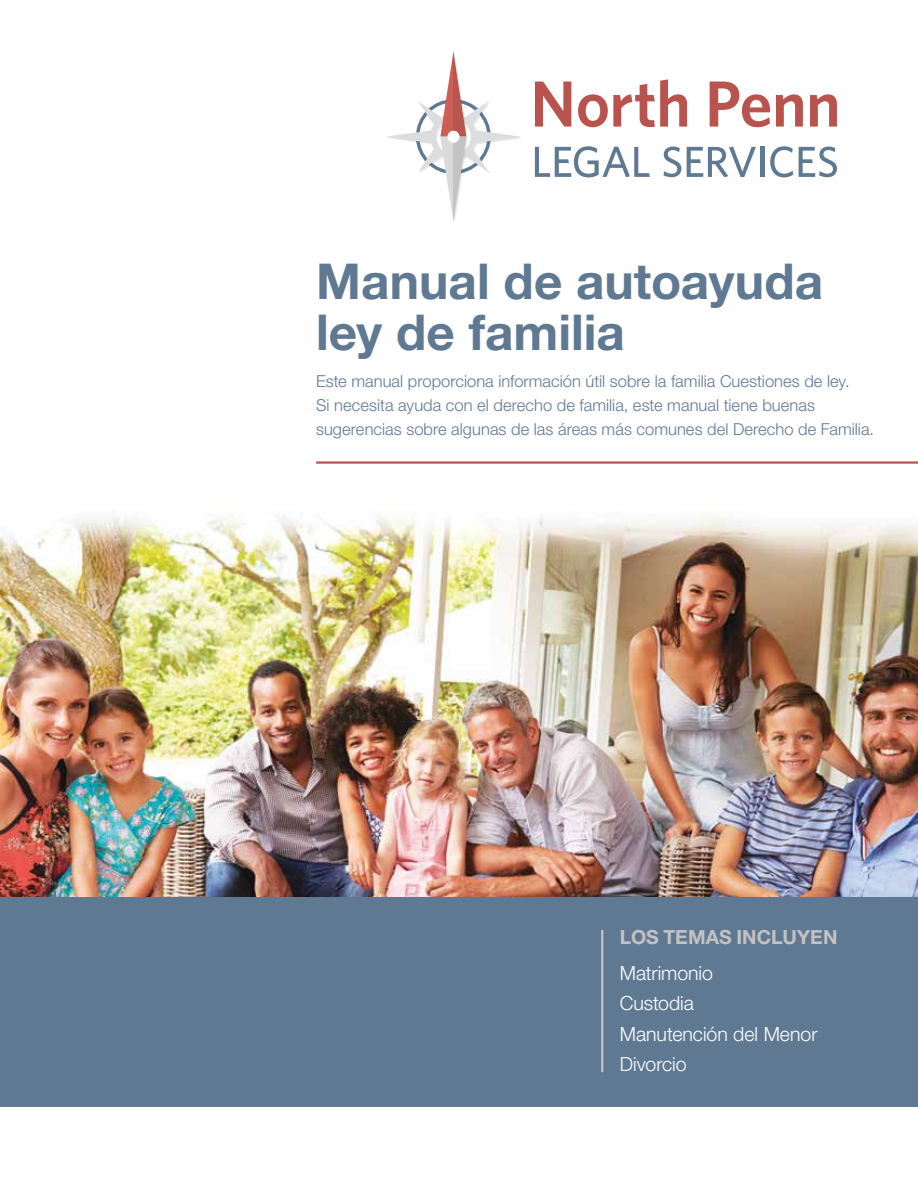
<style>
.page{position:relative;width:918px;height:1188px;background:#fff}
.page>*{position:absolute;margin:0;border:0;box-sizing:border-box;transform-origin:0 0}
.t1{font:700 49.5px/51px "Helvetica Neue LT Std";color:#607993}
.t2{font:300 19.5px/30.6px "Helvetica Neue LT Std";color:#fff}
.t3{font:700 19.5px "Helvetica Neue LT Std";color:#c4c2c2}
.t4{font:300 16.5px/24px "Helvetica Neue LT Std";letter-spacing:.005em;color:#607993}
</style>
<div class="page">
<img style="left:0;top:514px;width:918px;height:383px">
<div style="left:0;top:897px;width:918px;height:210px;background:#607993"></div>
<svg style="left:386px;top:52px;width:134px;height:169px"></svg>
<svg style="left:447px;top:130px;width:12px;height:13px"></svg>
<div style="left:448px;top:131px;width:11px;height:12px;background:#fff;border-radius:50%"></div>
<svg style="left:535px;top:82px;width:36px;height:45px"></svg>
<svg style="left:578px;top:79px;width:109px;height:48px"></svg>
<svg style="left:710px;top:82px;width:60px;height:45px"></svg>
<svg style="left:776px;top:94px;width:27px;height:33px"></svg>
<svg style="left:810px;top:94px;width:27px;height:33px"></svg>
<svg style="left:535px;top:146px;width:115px;height:31px"></svg>
<svg style="left:663px;top:147px;width:18px;height:30px"></svg>
<svg style="left:687px;top:147px;width:69px;height:30px"></svg>
<div style="left:760px;top:147px;width:5px;height:30px;background:#607993"></div>
<svg style="left:770px;top:146px;width:23px;height:31px"></svg>
<svg style="left:799px;top:147px;width:38px;height:30px"></svg>
<hr style="left:316px;top:461px;width:602px;height:3px;background:#b8544d">
<hr style="left:601px;top:930px;width:2px;height:142px;background:#c4c2c2">
<h1 class="t1" style="left:316px;top:254px;width:509px">Manual de autoayuda ley de familia</h1>
<p class="t4" style="left:316px;top:369px;width:560px">Este manual proporciona información útil sobre la familia Cuestiones de ley.<br>Si necesita ayuda con el derecho de familia, este manual tiene buenas sugerencias sobre algunas de las áreas más comunes del Derecho de Familia.</p>
<p class="t3" style="left:620px;top:925px;width:219px">LOS TEMAS INCLUYEN</p>
<p class="t2" style="left:620px;top:957px;width:199px">Matrimonio<br>Custodia<br>Manutención del Menor<br>Divorcio</p>
</div>
